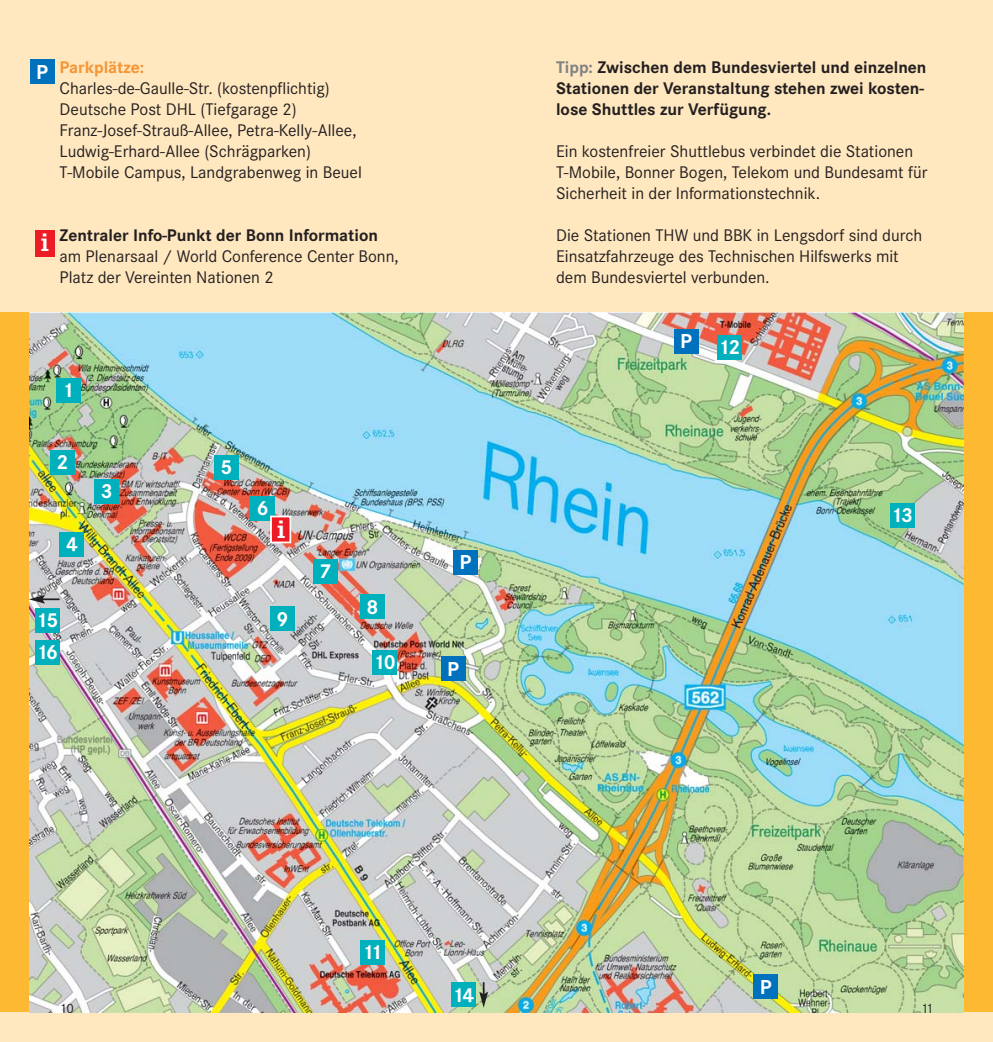
<style>
.page{position:relative;width:993px;height:1042px;background:#fff}
.page>*{position:absolute;margin:0;border:0;box-sizing:border-box;transform-origin:0 0}
.t1{font:700 26.25px "Corporate E";color:#fff}
.t2{font:700 21px/32.4px "Corporate S";letter-spacing:-.08em;color:#fff}
.t3{font:17.5px/21px "Corporate S";color:#231f20}
.t4{font:700 17.5px/21px "Corporate S";color:#231f20}
.t5{font:700 17.5px "Corporate S";color:#f79432}
.t6{font:14px "Corporate S";color:#231f20}
.s1{color:#808284}
</style>
<div class="page">
<div style="left:0;top:0;width:992px;height:1042px;background:#ffe7bf"></div>
<div style="left:962px;top:313px;width:30px;height:699px;background:#fdb932"></div>
<div style="left:0;top:313px;width:30px;height:699px;background:#fdb932"></div>
<img style="left:30px;top:313px;width:932px;height:699px">
<div style="left:56px;top:378px;width:25px;height:24px;background:#00b0bd"></div>
<div style="left:753px;top:974px;width:24px;height:25px;background:#0071bc"></div>
<div style="left:673px;top:329px;width:25px;height:25px;background:#0071bc"></div>
<div style="left:452px;top:550px;width:25px;height:24px;background:#0071bc"></div>
<div style="left:30px;top:60px;width:25px;height:24px;background:#0071bc"></div>
<div style="left:35px;top:230px;width:20px;height:26px;background:#ed1c24"></div>
<div style="left:440px;top:656px;width:25px;height:25px;background:#0071bc"></div>
<div style="left:50px;top:450px;width:25px;height:24px;background:#00b0bd"></div>
<div style="left:94px;top:479px;width:25px;height:25px;background:#00b0bd"></div>
<div style="left:60px;top:532px;width:24px;height:25px;background:#00b0bd"></div>
<div style="left:214px;top:455px;width:25px;height:24px;background:#00b0bd"></div>
<div style="left:250px;top:496px;width:25px;height:25px;background:#00b0bd"></div>
<div style="left:313px;top:559px;width:24px;height:25px;background:#00b0bd"></div>
<div style="left:360px;top:594px;width:24px;height:25px;background:#00b0bd"></div>
<div style="left:270px;top:606px;width:25px;height:25px;background:#00b0bd"></div>
<div style="left:372px;top:649px;width:25px;height:25px;background:#00b0bd"></div>
<div style="left:360px;top:940px;width:24px;height:24px;background:#00b0bd"></div>
<div style="left:716px;top:335px;width:25px;height:25px;background:#00b0bd"></div>
<div style="left:889px;top:503px;width:25px;height:24px;background:#00b0bd"></div>
<div style="left:451px;top:982px;width:24px;height:25px;background:#00b0bd"></div>
<div style="left:35px;top:608px;width:25px;height:24px;background:#00b0bd"></div>
<div style="left:35px;top:640px;width:25px;height:25px;background:#00b0bd"></div>
<svg style="left:29px;top:595px;width:31px;height:9px"></svg>
<svg style="left:479px;top:982px;width:9px;height:26px"></svg>
<div style="left:272px;top:517px;width:17px;height:24px;background:#ed1c24"></div>
<div style="left:270px;top:516px;width:21px;height:27px;border:2px solid #fff"></div>
<p class="t2" style="left:36px;top:58px;width:13px">P</p>
<p class="t5" style="left:60px;top:61px;width:86px">Parkplätze:</p>
<p class="t3" style="left:60px;top:79px;width:304px">Charles-de-Gaulle-Str. (kostenpflichtig)<br>Deutsche Post DHL (Tiefgarage 2)<br>Franz-Josef-Strauß-Allee, Petra-Kelly-Allee, Ludwig-Erhard-Allee (Schrägparken)<br>T-Mobile Campus, Landgrabenweg in Beuel</p>
<h1 class="t1" style="left:41px;top:232px;width:10px">i</h1>
<p class="t4" style="left:60px;top:226px;width:320px">Zentraler Info-Punkt der Bonn Information</p>
<p class="t3" style="left:60px;top:247px;width:340px">am Plenarsaal / World Conference Center Bonn,<br>Platz der Vereinten Nationen 2</p>
<p class="t2" style="left:62px;top:376px;width:13px">1</p>
<p class="t2" style="left:56px;top:448px;width:13px">2</p>
<p class="t2" style="left:66px;top:530px;width:13px">4</p>
<p class="t2" style="left:101px;top:477px;width:13px">3</p>
<p class="t2" style="left:220px;top:453px;width:13px">5</p>
<p class="t2" style="left:256px;top:494px;width:13px">6</p>
<h1 class="t1" style="left:277px;top:519px;width:10px">i</h1>
<p class="t2" style="left:319px;top:557px;width:13px">7</p>
<p class="t2" style="left:36px;top:606px;width:24px">15<br>16</p>
<p class="t2" style="left:276px;top:604px;width:13px">9</p>
<p class="t2" style="left:366px;top:592px;width:13px">8</p>
<p class="t2" style="left:373px;top:648px;width:24px">10</p>
<p class="t2" style="left:459px;top:548px;width:13px">P</p>
<p class="t2" style="left:447px;top:654px;width:13px">P</p>
<p class="t4" style="left:556px;top:58px;width:372px"><span class="s1">Tipp:</span> Zwischen dem Bundesviertel und einzelnen<br>Stationen der Veranstaltung stehen zwei kosten&shy;lose Shuttles zur Verfügung.</p>
<p class="t3" style="left:556px;top:142px;width:373px">Ein kostenfreier Shuttlebus verbindet die Stationen<br>T-Mobile, Bonner Bogen, Telekom und Bundesamt für<br>Sicherheit in der Informationstechnik.</p>
<p class="t3" style="left:556px;top:226px;width:368px">Die Stationen THW und BBK in Lengsdorf sind durch<br>Einsatzfahrzeuge des Technischen Hilfswerks mit dem Bundesviertel verbunden.</p>
<p class="t2" style="left:680px;top:327px;width:13px">P</p>
<p class="t2" style="left:718px;top:333px;width:24px">12</p>
<p class="t2" style="left:890px;top:501px;width:24px">13</p>
<p class="t2" style="left:362px;top:938px;width:22px">11</p>
<p class="t2" style="left:759px;top:972px;width:13px">P</p>
<p class="t2" style="left:452px;top:980px;width:24px">14</p>
<p class="t6" style="left:60px;top:1003px;width:16px">10</p>
<p class="t6" style="left:920px;top:1003px;width:14px">11</p>
</div>
